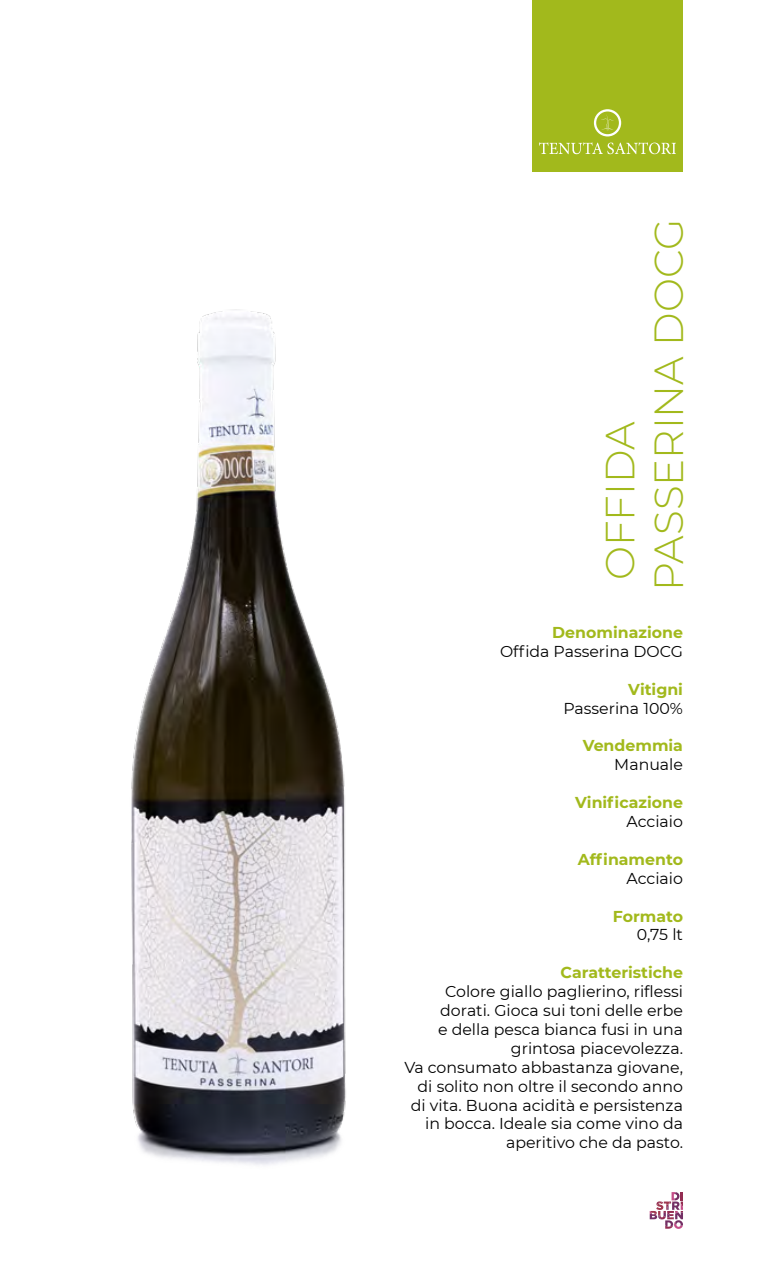
<style>
.page{position:relative;width:766px;height:1276px;background:#fff}
.page>*{position:absolute;margin:0;border:0;box-sizing:border-box;transform-origin:0 0}
.t1{font:300 40.5px/48.6px "Montserrat";color:#a2b91c}
.t2{font:15.75px/18.9px "Montserrat";color:#000;text-align:right}
.t3{font:700 15.75px "Montserrat";color:#a2b91c}
</style>
<div class="page">
<img style="left:131px;top:309px;width:552px;height:889px">
<div style="left:532px;top:0;width:150px;height:171px;background:#a2b91c"></div>
<svg style="left:649px;top:1192px;width:33px;height:36px"></svg>
<svg style="left:539px;top:142px;width:136px;height:12px"></svg>
<svg style="left:593px;top:109px;width:28px;height:27px"></svg>
<h1 class="t1" style="left:594px;top:591px;width:374px;rotate:-90deg">OFFIDA<br>PASSERINA DOCG</h1>
<p class="t3" style="left:552px;top:621px;width:132px">Denominazione</p>
<p class="t2" style="left:500px;top:641px;width:184px">Offida Passerina DOCG</p>
<p class="t3" style="left:628px;top:677px;width:56px">Vitigni</p>
<p class="t2" style="left:563px;top:698px;width:121px">Passerina 100%</p>
<p class="t3" style="left:582px;top:734px;width:102px">Vendemmia</p>
<p class="t2" style="left:614px;top:754px;width:70px">Manuale</p>
<p class="t3" style="left:575px;top:791px;width:109px">Vinificazione</p>
<p class="t2" style="left:626px;top:811px;width:58px">Acciaio</p>
<p class="t3" style="left:577px;top:848px;width:107px">Affinamento</p>
<p class="t2" style="left:626px;top:868px;width:58px">Acciaio</p>
<p class="t3" style="left:612px;top:904px;width:72px">Formato</p>
<p class="t2" style="left:636px;top:925px;width:48px">0,75 lt</p>
<p class="t3" style="left:560px;top:961px;width:124px">Caratteristiche</p>
<p class="t2" style="left:404px;top:981px;width:280px">Colore giallo paglierino, riflessi dorati. Gioca sui toni delle erbe<br>e della pesca bianca fusi in una grintosa piacevolezza.<br>Va consumato abbastanza giovane, di solito non oltre il secondo anno di vita. Buona acidità e persistenza in bocca. Ideale sia come vino da aperitivo che da pasto.</p>
</div>
